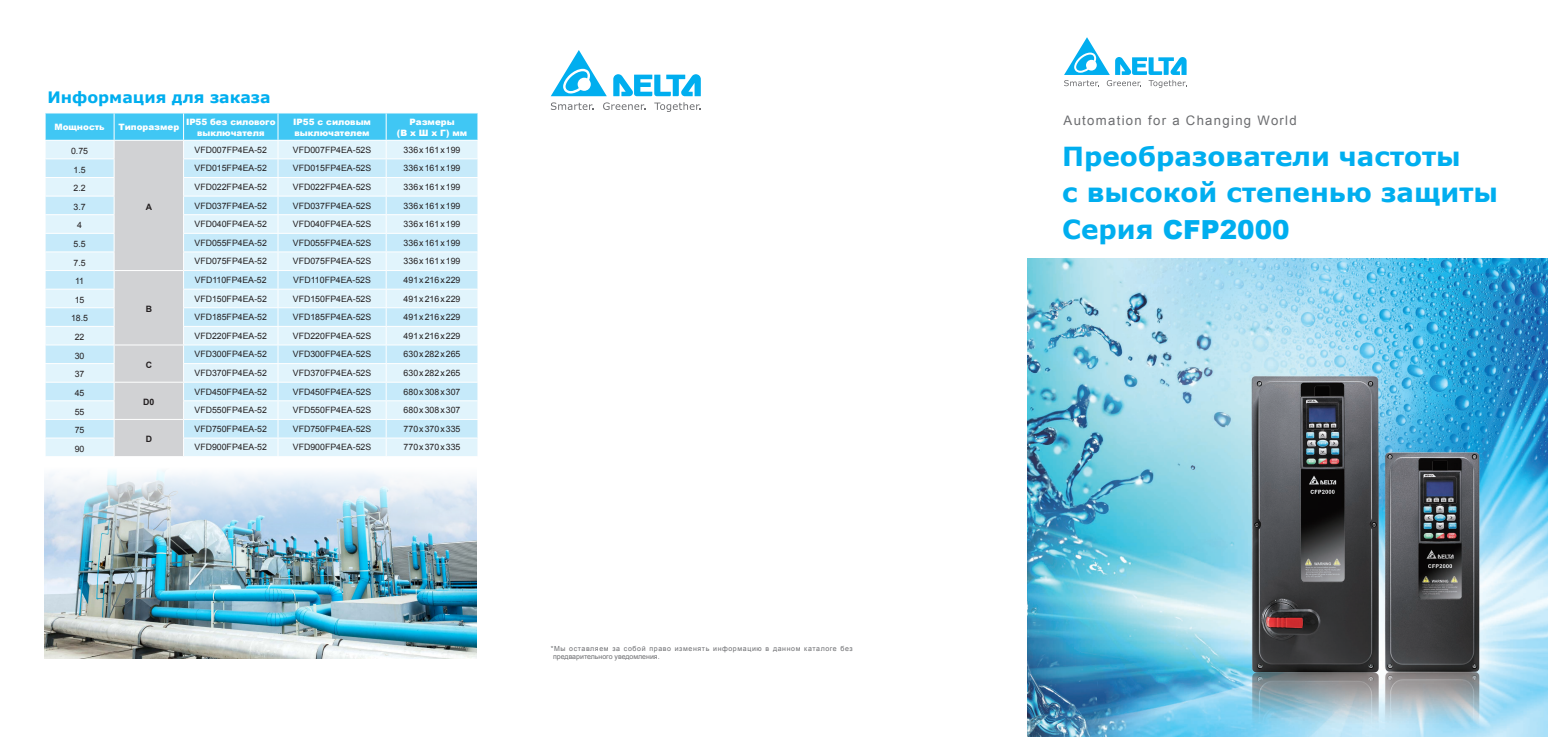
<style>
.page{position:relative;width:1548px;height:737px;background:#fff}
.page>*{position:absolute;margin:0;border:0;box-sizing:border-box;transform-origin:0 0}
.t1{font:700 26.25px "Verdana";color:#00aeef}
.t2{font:900 26.25px "Arial";color:#00aeef}
.t3{font:700 15.75px "Verdana";color:#00aeef}
.t4{font:13.12px "Arial";letter-spacing:.1em;color:#6c6d70}
.t5{font:8.75px "Arial";color:#231f20}
._8_bl_白_中{font:900 8.75px/10.5px "Arial";color:#fff;text-align:center}
._8_b_黑_左{font:700 8.75px "Arial";color:#231f20}
.t6{font:7px/8.4px "Arial";letter-spacing:.085em;color:#6c6d70}
.s1{font-family:"Verdana";font-weight:700}
</style>
<div class="page">
<svg style="left:45px;top:113px;width:433px;height:343px;background:#cae8f5"></svg>
<hr style="left:184px;top:140px;width:94px;height:1px;background:#fff">
<svg style="left:613px;top:74px;width:88px;height:22px"></svg>
<svg style="left:551px;top:50px;width:56px;height:46px"></svg>
<svg style="left:551px;top:102px;width:43px;height:8px"></svg>
<svg style="left:603px;top:102px;width:42px;height:8px"></svg>
<svg style="left:654px;top:102px;width:47px;height:10px"></svg>
<svg style="left:1064px;top:37px;width:122px;height:51px"></svg>
<img style="left:1027px;top:258px;width:521px;height:479px">
<img style="left:45px;top:471px;width:431px;height:188px">
<p class="t3" style="left:48px;top:86px;width:225px">Информация для заказа</p>
<p class="_8_bl_白_中" style="left:54px;top:122px;width:52px">Мощность</p>
<p class="_8_bl_白_中" style="left:118px;top:122px;width:62px">Типоразмер</p>
<p class="_8_bl_白_中" style="left:186px;top:116px;width:91px">IP55 без силового выключателя</p>
<p class="_8_bl_白_中" style="left:293px;top:116px;width:79px;text-align:left">IP55 с силовым выключателем</p>
<p class="_8_bl_白_中" style="left:397px;top:116px;width:72px">Размеры<br>(В x Ш x Г) мм</p>
<p class="t5" style="left:71px;top:145px;width:19px">0.75</p>
<p class="t5" style="left:195px;top:144px;width:74px">VFD007FP4EA-52</p>
<p class="t5" style="left:293px;top:144px;width:80px">VFD007FP4EA-52S</p>
<p class="t5" style="left:404px;top:144px;width:58px">336x161x199</p>
<p class="t5" style="left:74px;top:164px;width:14px">1.5</p>
<p class="t5" style="left:195px;top:162px;width:74px">VFD015FP4EA-52</p>
<p class="t5" style="left:293px;top:162px;width:80px">VFD015FP4EA-52S</p>
<p class="t5" style="left:404px;top:162px;width:58px">336x161x199</p>
<p class="t5" style="left:74px;top:182px;width:14px">2.2</p>
<p class="t5" style="left:195px;top:181px;width:74px">VFD022FP4EA-52</p>
<p class="t5" style="left:293px;top:181px;width:80px">VFD022FP4EA-52S</p>
<p class="t5" style="left:404px;top:181px;width:58px">336x161x199</p>
<p class="t5" style="left:74px;top:201px;width:14px">3.7</p>
<p class="t5" style="left:195px;top:200px;width:74px">VFD037FP4EA-52</p>
<p class="t5" style="left:293px;top:200px;width:80px">VFD037FP4EA-52S</p>
<p class="t5" style="left:404px;top:200px;width:58px">336x161x199</p>
<p class="t5" style="left:77px;top:219px;width:6px">4</p>
<p class="t5" style="left:195px;top:218px;width:74px">VFD040FP4EA-52</p>
<p class="t5" style="left:293px;top:218px;width:80px">VFD040FP4EA-52S</p>
<p class="t5" style="left:404px;top:218px;width:58px">336x161x199</p>
<p class="t5" style="left:74px;top:238px;width:14px">5.5</p>
<p class="t5" style="left:195px;top:237px;width:74px">VFD055FP4EA-52</p>
<p class="t5" style="left:293px;top:237px;width:80px">VFD055FP4EA-52S</p>
<p class="t5" style="left:404px;top:237px;width:58px">336x161x199</p>
<p class="t5" style="left:74px;top:257px;width:14px">7.5</p>
<p class="t5" style="left:195px;top:255px;width:74px">VFD075FP4EA-52</p>
<p class="t5" style="left:293px;top:255px;width:80px">VFD075FP4EA-52S</p>
<p class="t5" style="left:404px;top:255px;width:58px">336x161x199</p>
<p class="t5" style="left:75px;top:275px;width:11px">11</p>
<p class="_8_b_黑_左" style="left:146px;top:303px;width:8px">B</p>
<p class="_8_b_黑_左" style="left:146px;top:201px;width:8px">A</p>
<p class="t5" style="left:195px;top:274px;width:73px">VFD110FP4EA-52</p>
<p class="t5" style="left:293px;top:274px;width:79px">VFD110FP4EA-52S</p>
<p class="t5" style="left:404px;top:274px;width:58px">491x216x229</p>
<p class="t5" style="left:75px;top:294px;width:11px">15</p>
<p class="t5" style="left:195px;top:293px;width:74px">VFD150FP4EA-52</p>
<p class="t5" style="left:293px;top:293px;width:80px">VFD150FP4EA-52S</p>
<p class="t5" style="left:404px;top:293px;width:58px">491x216x229</p>
<p class="t5" style="left:71px;top:312px;width:19px">18.5</p>
<p class="t5" style="left:195px;top:311px;width:74px">VFD185FP4EA-52</p>
<p class="t5" style="left:293px;top:311px;width:80px">VFD185FP4EA-52S</p>
<p class="t5" style="left:404px;top:311px;width:58px">491x216x229</p>
<p class="t5" style="left:75px;top:331px;width:11px">22</p>
<p class="t5" style="left:195px;top:330px;width:74px">VFD220FP4EA-52</p>
<p class="t5" style="left:293px;top:330px;width:80px">VFD220FP4EA-52S</p>
<p class="t5" style="left:404px;top:330px;width:58px">491x216x229</p>
<p class="t5" style="left:75px;top:350px;width:11px">30</p>
<p class="_8_b_黑_左" style="left:146px;top:359px;width:8px">C</p>
<p class="t5" style="left:195px;top:348px;width:74px">VFD300FP4EA-52</p>
<p class="t5" style="left:293px;top:348px;width:80px">VFD300FP4EA-52S</p>
<p class="t5" style="left:404px;top:348px;width:58px">630x282x265</p>
<p class="t5" style="left:75px;top:368px;width:11px">37</p>
<p class="t5" style="left:195px;top:367px;width:74px">VFD370FP4EA-52</p>
<p class="t5" style="left:293px;top:367px;width:80px">VFD370FP4EA-52S</p>
<p class="t5" style="left:404px;top:367px;width:58px">630x282x265</p>
<p class="t5" style="left:75px;top:387px;width:11px">45</p>
<p class="_8_b_黑_左" style="left:143px;top:396px;width:13px">D0</p>
<p class="t5" style="left:195px;top:386px;width:74px">VFD450FP4EA-52</p>
<p class="t5" style="left:293px;top:386px;width:80px">VFD450FP4EA-52S</p>
<p class="t5" style="left:404px;top:386px;width:58px">680x308x307</p>
<p class="t5" style="left:75px;top:406px;width:11px">55</p>
<p class="t5" style="left:195px;top:404px;width:74px">VFD550FP4EA-52</p>
<p class="t5" style="left:293px;top:404px;width:80px">VFD550FP4EA-52S</p>
<p class="t5" style="left:404px;top:404px;width:58px">680x308x307</p>
<p class="t5" style="left:75px;top:424px;width:11px">75</p>
<p class="_8_b_黑_左" style="left:146px;top:433px;width:8px">D</p>
<p class="t5" style="left:195px;top:423px;width:74px">VFD750FP4EA-52</p>
<p class="t5" style="left:293px;top:423px;width:80px">VFD750FP4EA-52S</p>
<p class="t5" style="left:404px;top:423px;width:58px">770x370x335</p>
<p class="t5" style="left:75px;top:443px;width:11px">90</p>
<p class="t5" style="left:195px;top:441px;width:74px">VFD900FP4EA-52</p>
<p class="t5" style="left:293px;top:441px;width:80px">VFD900FP4EA-52S</p>
<p class="t5" style="left:404px;top:441px;width:58px">770x370x335</p>
<p class="t6" style="left:553px;top:644px;width:301px;text-indent:-2px">*Мы оставляем за собой право изменять информацию в данном каталоге без предварительного уведомления.</p>
<p class="t4" style="left:1063px;top:112px;width:235px">Automation for a Changing World</p>
<p class="t1" style="left:1062px;top:138px;width:400px">Преобразователи частоты</p>
<p class="t1" style="left:1062px;top:174px;width:437px">с высокой степенью защиты</p>
<p class="t2" style="left:1062px;top:210px;width:229px"><span class="s1">Серия</span> CFP2000</p>
</div>
